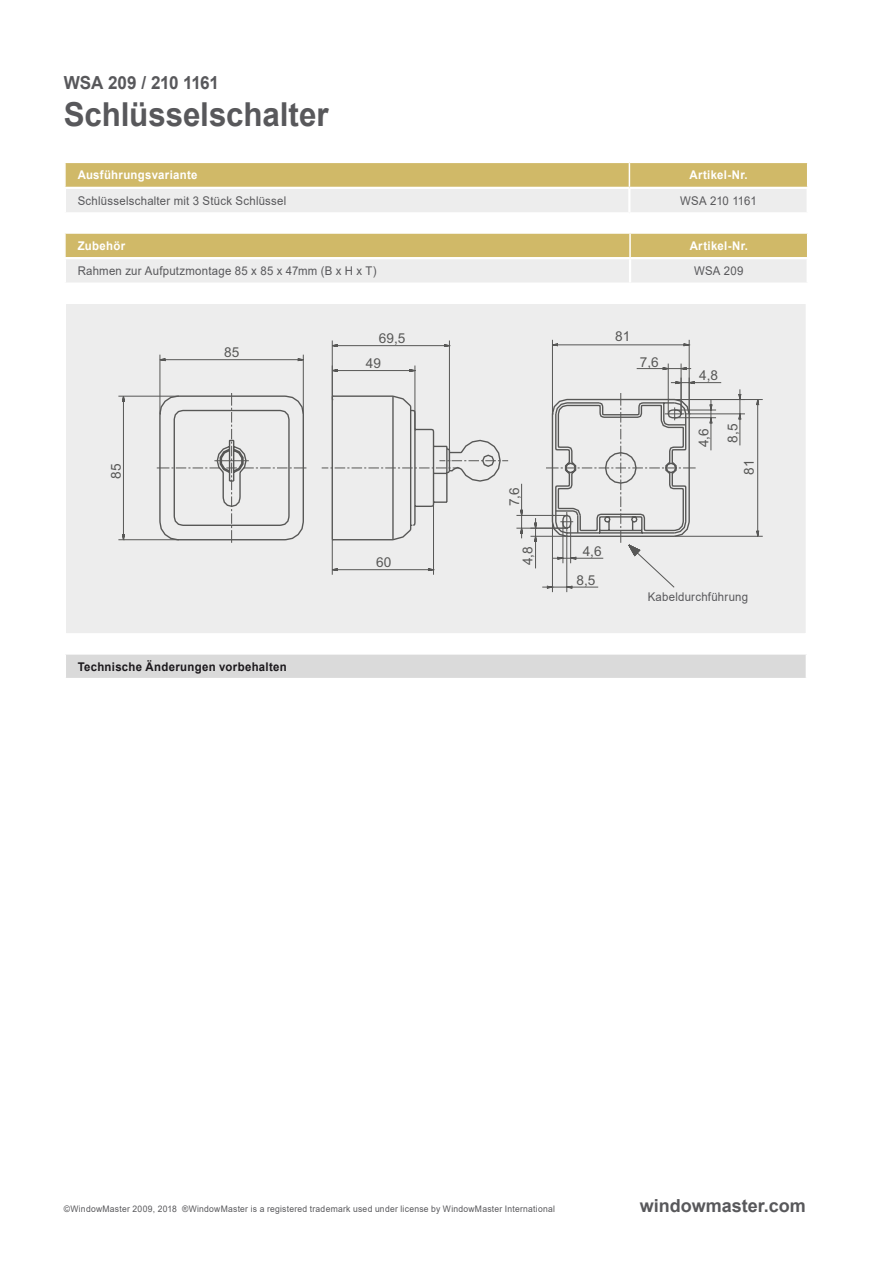
<style>
.page{position:relative;width:893px;height:1263px;background:#fff}
.page>*{position:absolute;margin:0;border:0;box-sizing:border-box;transform-origin:0 0}
.t1{font:700 33px "Arial";letter-spacing:-.005em;color:#58585b;scale:.95 1}
.t2{font:700 18px "Arial";color:#58585b}
.t3{font:700 18px "Arial";letter-spacing:-.02em;color:#58585b;scale:.95 1}
.t4{font:13.65px/28.8px "Arial";color:#575756;text-align:center}
.t5{font:12px "Arial";letter-spacing:.02em;color:#58585b;scale:.95 1}
.t6{font:700 12px "Arial";letter-spacing:.025em;color:#fff;scale:.95 1}
.t7{font:700 12px "Arial";letter-spacing:.025em;color:#1b181c;scale:.95 1}
.t8{font:12px "Arial";letter-spacing:-.005em;color:#58585b;scale:.95 1}
.t9{font:9px "Arial";letter-spacing:.03em;color:#58585b;scale:.95 1}
</style>
<div class="page">
<div style="left:64px;top:302px;width:744px;height:333px;background:#ededed;border:2px solid #fff"></div>
<svg style="left:65px;top:163px;width:743px;height:49px;background:#ded3aa"></svg>
<hr style="left:64px;top:189px;width:2px;height:23px;background:#fff">
<hr style="left:64px;top:187px;width:565px;height:2px;background:#fff">
<hr style="left:628px;top:189px;width:2px;height:23px;background:#fff">
<hr style="left:807px;top:189px;width:2px;height:23px;background:#fff">
<hr style="left:629px;top:187px;width:180px;height:2px;background:#fff">
<svg style="left:65px;top:234px;width:742px;height:48px;background:#ded3aa"></svg>
<hr style="left:64px;top:259px;width:2px;height:24px;background:#fff">
<hr style="left:64px;top:257px;width:566px;height:2px;background:#fff">
<hr style="left:629px;top:259px;width:2px;height:24px;background:#fff">
<hr style="left:630px;top:257px;width:179px;height:2px;background:#fff">
<div style="left:65px;top:653px;width:742px;height:26px;background:#dadada"></div>
<hr style="left:64px;top:678px;width:744px;height:2px;background:#fff">
<hr style="left:64px;top:652px;width:744px;height:3px;background:#fff">
<hr style="left:64px;top:655px;width:2px;height:23px;background:#fff">
<hr style="left:806px;top:655px;width:2px;height:23px;background:#fff">
<hr style="left:552px;top:340px;width:1px;height:74px;background:#575756">
<hr style="left:689px;top:340px;width:1px;height:74px;background:#575756">
<hr style="left:557px;top:344px;width:127px;height:1px;background:#575756">
<svg style="left:553px;top:343px;width:5px;height:4px"></svg>
<svg style="left:683px;top:343px;width:8px;height:4px"></svg>
<hr style="left:675px;top:399px;width:88px;height:1px;background:#575756">
<hr style="left:675px;top:536px;width:88px;height:1px;background:#575756">
<hr style="left:757px;top:405px;width:1px;height:126px;background:#575756">
<svg style="left:756px;top:400px;width:4px;height:5px"></svg>
<svg style="left:756px;top:530px;width:4px;height:7px"></svg>
<svg style="left:671px;top:381px;width:50px;height:3px"></svg>
<hr style="left:675px;top:410px;width:41px;height:1px;background:#575756">
<hr style="left:675px;top:417px;width:41px;height:1px;background:#575756">
<svg style="left:709px;top:400px;width:4px;height:50px"></svg>
<hr style="left:681px;top:364px;width:1px;height:50px;background:#575756">
<hr style="left:668px;top:364px;width:1px;height:50px;background:#575756">
<svg style="left:637px;top:367px;width:54px;height:3px"></svg>
<hr style="left:686px;top:413px;width:59px;height:1px;background:#575756">
<svg style="left:738px;top:389px;width:4px;height:56px"></svg>
<hr style="left:530px;top:536px;width:37px;height:1px;background:#575756">
<hr style="left:516px;top:528px;width:51px;height:1px;background:#575756">
<hr style="left:516px;top:515px;width:51px;height:1px;background:#575756">
<svg style="left:520px;top:484px;width:3px;height:54px"></svg>
<hr style="left:566px;top:533px;width:1px;height:59px;background:#575756">
<hr style="left:552px;top:515px;width:1px;height:77px;background:#575756">
<hr style="left:118px;top:396px;width:60px;height:1px;background:#575756">
<hr style="left:118px;top:539px;width:60px;height:1px;background:#575756">
<hr style="left:123px;top:401px;width:1px;height:134px;background:#575756">
<svg style="left:122px;top:395px;width:3px;height:7px"></svg>
<svg style="left:122px;top:534px;width:3px;height:7px"></svg>
<hr style="left:160px;top:355px;width:1px;height:59px;background:#575756">
<hr style="left:303px;top:355px;width:1px;height:59px;background:#575756">
<hr style="left:165px;top:359px;width:133px;height:1px;background:#575756">
<svg style="left:159px;top:358px;width:7px;height:4px"></svg>
<svg style="left:297px;top:358px;width:7px;height:4px"></svg>
<hr style="left:332px;top:340px;width:1px;height:59px;background:#575756">
<hr style="left:449px;top:340px;width:1px;height:121px;background:#575756">
<hr style="left:337px;top:345px;width:107px;height:1px;background:#575756">
<svg style="left:331px;top:344px;width:7px;height:3px"></svg>
<svg style="left:443px;top:344px;width:8px;height:3px"></svg>
<hr style="left:332px;top:540px;width:1px;height:35px;background:#575756">
<hr style="left:433px;top:502px;width:1px;height:73px;background:#575756">
<hr style="left:337px;top:569px;width:91px;height:1px;background:#575756">
<svg style="left:331px;top:568px;width:7px;height:3px"></svg>
<svg style="left:427px;top:568px;width:8px;height:3px"></svg>
<hr style="left:414px;top:365px;width:1px;height:64px;background:#575756">
<hr style="left:337px;top:370px;width:73px;height:1px;background:#575756">
<svg style="left:331px;top:369px;width:7px;height:3px"></svg>
<svg style="left:409px;top:369px;width:7px;height:3px"></svg>
<svg style="left:157px;top:393px;width:351px;height:150px"></svg>
<hr style="left:332px;top:396px;width:1px;height:144px;background:#575756">
<hr style="left:392px;top:396px;width:2px;height:144px;background:#575756">
<svg style="left:534px;top:393px;width:162px;height:196px"></svg>
<h2 class="t3" style="left:64px;top:70px;width:165px">WSA 209 / 210 1161</h2>
<h1 class="t1" style="left:64px;top:91px;width:280px">Schlüsselschalter</h1>
<h3 class="t6" style="left:78px;top:167px;width:128px">Ausführungsvariante</h3>
<h3 class="t6" style="left:689px;top:167px;width:63px">Artikel-Nr.</h3>
<h3 class="t5" style="left:78px;top:192px;width:221px">Schlüsselschalter mit 3 Stück Schlüssel</h3>
<h3 class="t8" style="left:680px;top:192px;width:82px">WSA 210 1161</h3>
<h3 class="t6" style="left:78px;top:237px;width:51px">Zubehör</h3>
<h3 class="t6" style="left:690px;top:237px;width:63px">Artikel-Nr.</h3>
<h3 class="t5" style="left:78px;top:263px;width:316px">Rahmen zur Aufputzmontage 85 x 85 x 47mm (B x H x T)</h3>
<h3 class="t5" style="left:694px;top:263px;width:54px">WSA 209</h3>
<h3 class="t4" style="left:102px;top:479px;width:17px;rotate:-90deg">85</h3>
<h3 class="t4" style="left:224px;top:338px;width:17px">85</h3>
<h3 class="t7" style="left:78px;top:658px;width:222px">Technische Änderungen vorbehalten</h3>
<h3 class="t4" style="left:366px;top:326px;width:41px;line-height:24.8px;text-align:left;text-indent:13px">69,5<br>49</h3>
<h3 class="t4" style="left:376px;top:548px;width:17px">60</h3>
<h3 class="t4" style="left:500px;top:506px;width:20px;rotate:-90deg">7,6</h3>
<h3 class="t4" style="left:513px;top:565px;width:20px;rotate:-90deg">4,8</h3>
<h3 class="t4" style="left:615px;top:322px;width:17px">81</h3>
<h3 class="t4" style="left:640px;top:348px;width:20px">7,6</h3>
<h3 class="t4" style="left:699px;top:361px;width:20px">4,8</h3>
<h3 class="t4" style="left:689px;top:447px;width:25px;rotate:-90deg">4,6<br>8,5</h3>
<h3 class="t4" style="left:735px;top:475px;width:17px;rotate:-90deg">81</h3>
<h3 class="t4" style="left:576px;top:537px;width:27px">4,6<br>8,5</h3>
<h3 class="t5" style="left:648px;top:588px;width:107px">Kabeldurchführung</h3>
<p class="t9" style="left:64px;top:1202px;width:519px">©WindowMaster 2009, 2018 ®WindowMaster is a registered trademark used under license by WindowMaster International</p>
<h2 class="t2" style="left:640px;top:1193px;width:168px">windowmaster.com</h2>
</div>
